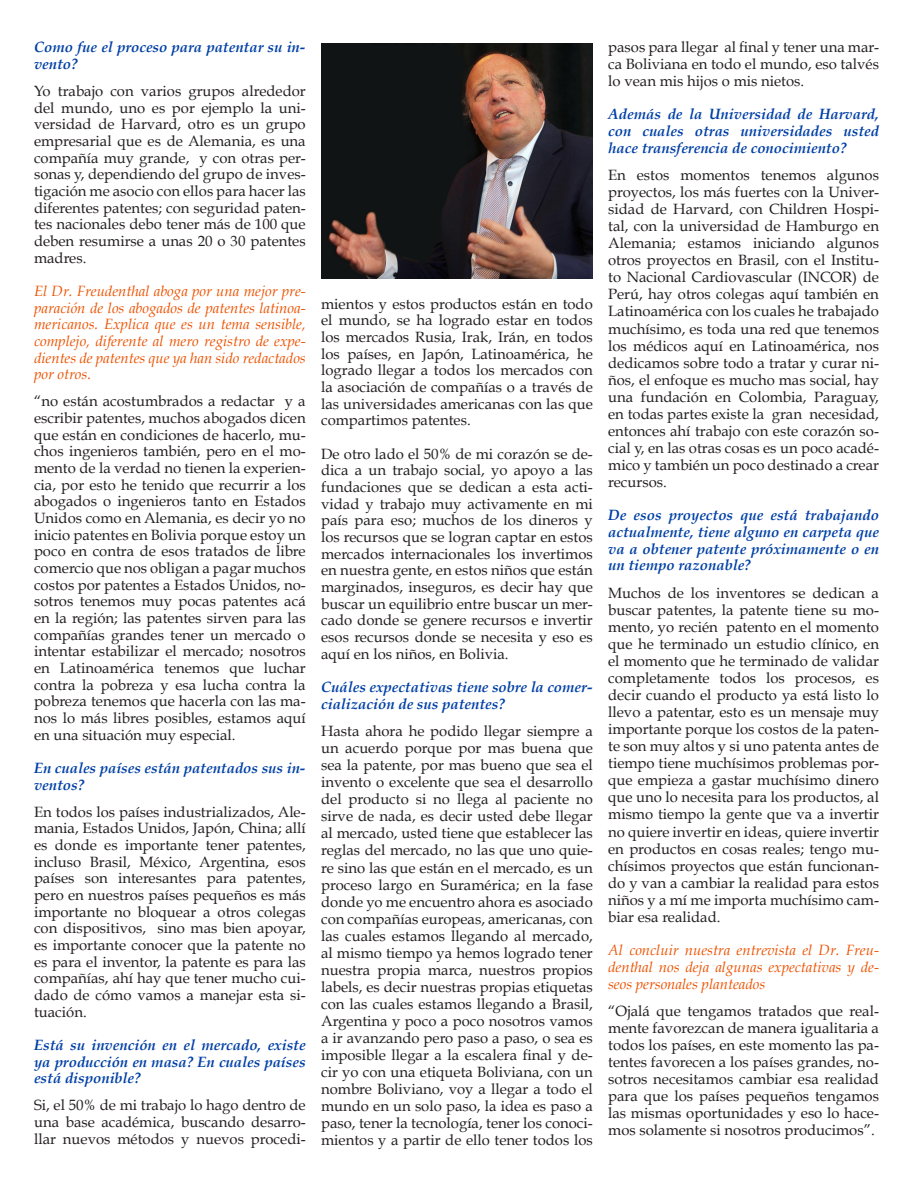
<style>
.page{position:relative;width:918px;height:1188px;background:#fff}
.page>*{position:absolute;margin:0;border:0;box-sizing:border-box;transform-origin:0 0}
.t1{font:14.85px/17.1px "Book Antiqua";color:#231f20;text-align:justify}
.t2{font:italic 700 14.85px/16.6px "Book Antiqua";color:#0040a6}
.t3{font:italic 14.85px/16.6px "Book Antiqua";color:#ed5200;text-align:justify}
</style>
<div class="page">
<img style="left:321px;top:44px;width:272px;height:235px">
<p class="t2" style="left:34px;top:39px;width:273px;line-height:17.1px">Como fue el proceso para patentar su in&shy;vento?</p>
<p class="t1" style="left:34px;top:83px;width:273px;line-height:16.6px">Yo trabajo con varios grupos alrededor del mundo, uno es por ejemplo la uni&shy;versidad de Harvard, otro es un grupo empresarial que es de Alemania, es una compañía muy grande, y con otras per&shy;sonas y, dependiendo del grupo de inves&shy;tigación me asocio con ellos para hacer las diferentes patentes; con seguridad paten&shy;tes nacionales debo tener más de 100 que deben resumirse a unas 20 o 30 patentes madres.</p>
<p class="t3" style="left:34px;top:283px;width:273px">El Dr. Freudenthal aboga por una mejor pre&shy;paración de los abogados de patentes latinoa&shy;mericanos. Explica que es un tema sensible, complejo, diferente al mero registro de expe&shy;dientes de patentes que ya han sido redactados por otros.</p>
<p class="t1" style="left:34px;top:393px;width:273px;line-height:16.6px">“no están acostumbrados a redactar y a escribir patentes, muchos abogados dicen que están en condiciones de hacerlo, mu&shy;chos ingenieros también, pero en el mo&shy;mento de la verdad no tienen la experien&shy;cia, por esto he tenido que recurrir a los abogados o ingenieros tanto en Estados Unidos como en Alemania, es decir yo no inicio patentes en Bolivia porque estoy un poco en contra de esos tratados de libre comercio que nos obligan a pagar muchos costos por patentes a Estados Unidos, no&shy;sotros tenemos muy pocas patentes acá en la región; las patentes sirven para las compañías grandes tener un mercado o intentar estabilizar el mercado; nosotros en Latinoamérica tenemos que luchar contra la pobreza y esa lucha contra la pobreza tenemos que hacerla con las ma&shy;nos lo más libres posibles, estamos aquí en una situación muy especial.</p>
<p class="t2" style="left:34px;top:760px;width:273px">En cuales países están patentados sus in&shy;ventos?</p>
<p class="t1" style="left:34px;top:803px;width:273px;line-height:16.6px">En todos los países industrializados, Ale&shy;mania, Estados Unidos, Japón, China; allí es donde es importante tener patentes, incluso Brasil, México, Argentina, esos países son interesantes para patentes, pero en nuestros países pequeños es más importante no bloquear a otros colegas con dispositivos, sino mas bien apoyar, es importante conocer que la patente no es para el inventor, la patente es para las compañías, ahí hay que tener mucho cui&shy;dado de cómo vamos a manejar esta si&shy;tuación.</p>
<p class="t2" style="left:34px;top:1037px;width:273px;text-align:justify">Está su invención en el mercado, existe ya producción en masa? En cuales países está disponible?</p>
<p class="t1" style="left:34px;top:1097px;width:273px;line-height:16.6px">Si, el 50% de mi trabajo lo hago dentro de una base académica, buscando desarro&shy;llar nuevos métodos y nuevos procedi-</p>
<p class="t1" style="left:321px;top:295px;width:273px;line-height:16.6px">mientos y estos productos están en todo el mundo, se ha logrado estar en todos los mercados Rusia, Irak, Irán, en todos los países, en Japón, Latinoamérica, he logrado llegar a todos los mercados con la asociación de compañías o a través de las universidades americanas con las que compartimos patentes.</p>
<p class="t1" style="left:321px;top:445px;width:273px;line-height:16.6px">De otro lado el 50% de mi corazón se de&shy;dica a un trabajo social, yo apoyo a las fundaciones que se dedican a esta acti&shy;vidad y trabajo muy activamente en mi país para eso; muchos de los dineros y los recursos que se logran captar en estos mercados internacionales los invertimos en nuestra gente, en estos niños que están marginados, inseguros, es decir hay que buscar un equilibrio entre buscar un mer&shy;cado donde se genere recursos e invertir esos recursos donde se necesita y eso es aquí en los niños, en Bolivia.</p>
<p class="t2" style="left:321px;top:679px;width:273px">Cuáles expectativas tiene sobre la comer&shy;cialización de sus patentes?</p>
<p class="t1" style="left:321px;top:723px;width:273px">Hasta ahora he podido llegar siempre a un acuerdo porque por mas buena que sea la patente, por mas bueno que sea el invento o excelente que sea el desarrollo del producto si no llega al paciente no sirve de nada, es decir usted debe llegar al mercado, usted tiene que establecer las reglas del mercado, no las que uno quie&shy;re sino las que están en el mercado, es un proceso largo en Suramérica; en la fase donde yo me encuentro ahora es asociado con compañías europeas, americanas, con las cuales estamos llegando al mercado, al mismo tiempo ya hemos logrado tener nuestra propia marca, nuestros propios labels, es decir nuestras propias etiquetas con las cuales estamos llegando a Brasil, Argentina y poco a poco nosotros vamos a ir avanzando pero paso a paso, o sea es imposible llegar a la escalera final y de&shy;cir yo con una etiqueta Boliviana, con un nombre Boliviano, voy a llegar a todo el mundo en un solo paso, la idea es paso a paso, tener la tecnología, tener los conoci&shy;mientos y a partir de ello tener todos los</p>
<p class="t1" style="left:608px;top:38px;width:272px">pasos para llegar al final y tener una mar&shy;ca Boliviana en todo el mundo, eso talvés lo vean mis hijos o mis nietos.</p>
<p class="t2" style="left:608px;top:106px;width:272px;text-align:justify">Además de la Universidad de Harvard, con cuales otras universidades usted hace transferencia de conocimiento?</p>
<p class="t1" style="left:608px;top:166px;width:272px">En estos momentos tenemos algunos proyectos, los más fuertes con la Univer&shy;sidad de Harvard, con Children Hospi&shy;tal, con la universidad de Hamburgo en Alemania; estamos iniciando algunos otros proyectos en Brasil, con el Institu&shy;to Nacional Cardiovascular (INCOR) de Perú, hay otros colegas aquí también en Latinoamérica con los cuales he trabajado muchísimo, es toda una red que tenemos los médicos aquí en Latinoamérica, nos dedicamos sobre todo a tratar y curar ni&shy;ños, el enfoque es mucho mas social, hay una fundación en Colombia, Paraguay, en todas partes existe la gran necesidad, entonces ahí trabajo con este corazón so&shy;cial y, en las otras cosas es un poco acadé&shy;mico y también un poco destinado a crear recursos.</p>
<p class="t2" style="left:608px;top:507px;width:272px;text-align:justify">De esos proyectos que está trabajando actualmente, tiene alguno en carpeta que va a obtener patente próximamente o en un tiempo razonable?</p>
<p class="t1" style="left:608px;top:584px;width:272px">Muchos de los inventores se dedican a buscar patentes, la patente tiene su mo&shy;mento, yo recién patento en el momento que he terminado un estudio clínico, en el momento que he terminado de validar completamente todos los procesos, es decir cuando el producto ya está listo lo llevo a patentar, esto es un mensaje muy importante porque los costos de la paten&shy;te son muy altos y si uno patenta antes de tiempo tiene muchísimos problemas por&shy;que empieza a gastar muchísimo dinero que uno lo necesita para los productos, al mismo tiempo la gente que va a invertir no quiere invertir en ideas, quiere invertir en productos en cosas reales; tengo mu&shy;chísimos proyectos que están funcionan&shy;do y van a cambiar la realidad para estos niños y a mí me importa muchísimo cam&shy;biar esa realidad.</p>
<p class="t3" style="left:608px;top:942px;width:272px">Al concluir nuestra entrevista el Dr. Freu&shy;denthal nos deja algunas expectativas y de&shy;seos personales planteados</p>
<p class="t1" style="left:608px;top:1002px;width:272px">“Ojalá que tengamos tratados que real&shy;mente favorezcan de manera igualitaria a todos los países, en este momento las pa&shy;tentes favorecen a los países grandes, no&shy;sotros necesitamos cambiar esa realidad para que los países pequeños tengamos las mismas oportunidades y eso lo hace&shy;mos solamente si nosotros producimos”.</p>
</div>
